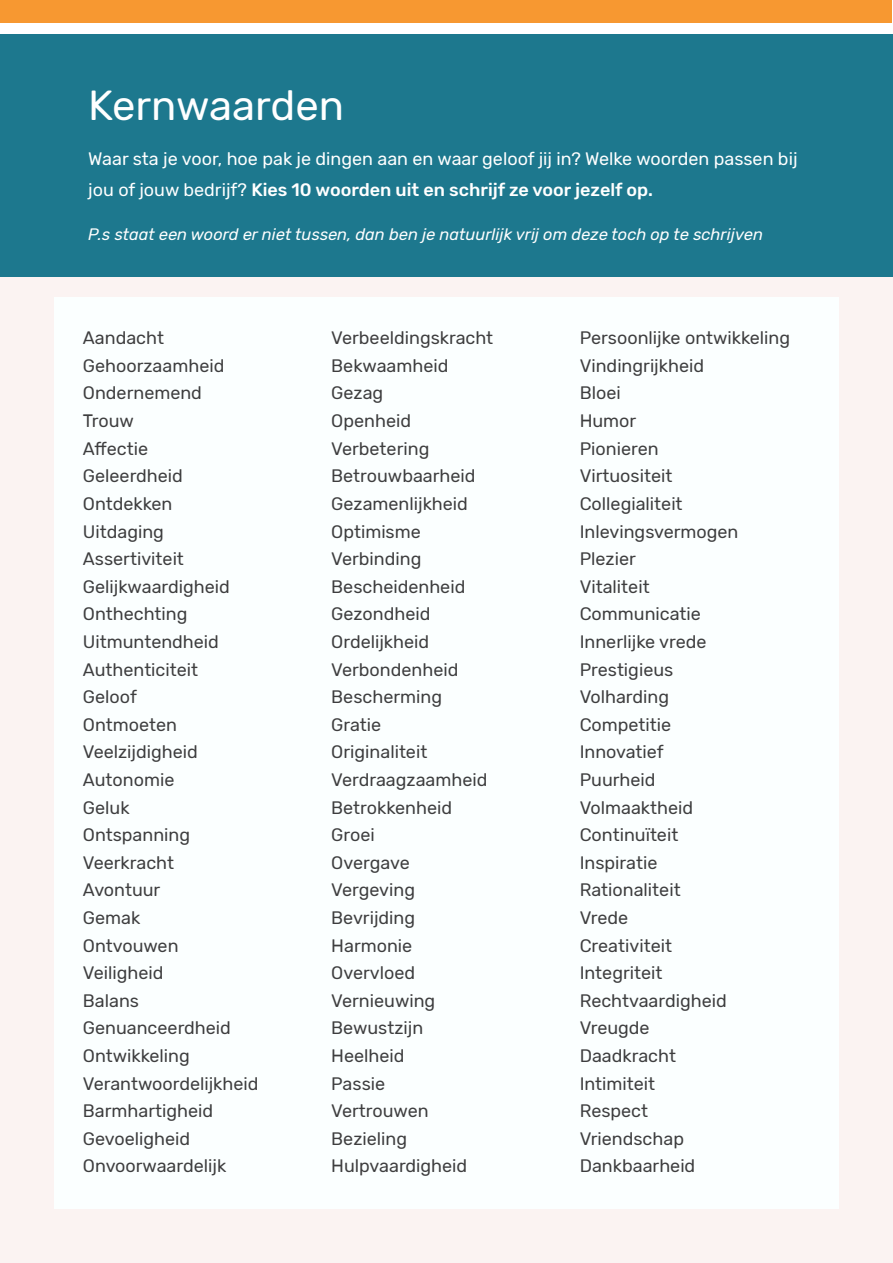
<style>
.page{position:relative;width:893px;height:1263px;background:#fff}
.page>*{position:absolute;margin:0;border:0;box-sizing:border-box;transform-origin:0 0}
.t1{font:41.85px "Rubik";color:#fff}
.t2{font:18px/27.6px "Rubik";color:#3e3e3f}
.t3{font:18px/30.6px "Rubik";color:#fff}
.t4{font:italic 16.5px "Rubik";color:#fff}
.s1{font-weight:500}
</style>
<div class="page">
<div style="left:0;top:87px;width:893px;height:1176px;background:#fbf3f2"></div>
<div style="left:54px;top:298px;width:785px;height:911px;background:#fbffff"></div>
<div style="left:0;top:34px;width:893px;height:242px;background:#1d788e"></div>
<div style="left:0;top:0;width:891px;height:22px;background:#f79831"></div>
<p class="t1" style="left:88px;top:81px;width:257px">Kernwaarden</p>
<p class="t3" style="left:88px;top:144px;width:711px">Waar sta je voor, hoe pak je dingen aan en waar geloof jij in? Welke woorden passen bij jou of jouw bedrijf? <span class="s1">Kies 10 woorden uit en schrijf ze voor jezelf op.</span></p>
<p class="t4" style="left:88px;top:225px;width:676px">P.s staat een woord er niet tussen, dan ben je natuurlijk vrij om deze toch op te schrijven</p>
<p class="t2" style="left:83px;top:325px;width:83px">Aandacht</p>
<p class="t2" style="left:83px;top:352px;width:143px">Gehoorzaamheid</p>
<p class="t2" style="left:83px;top:380px;width:121px">Ondernemend</p>
<p class="t2" style="left:83px;top:407px;width:52px">Trouw</p>
<p class="t2" style="left:83px;top:435px;width:67px">Affectie</p>
<p class="t2" style="left:83px;top:463px;width:102px">Geleerdheid</p>
<p class="t2" style="left:83px;top:490px;width:91px">Ontdekken</p>
<p class="t2" style="left:83px;top:518px;width:83px">Uitdaging</p>
<p class="t2" style="left:83px;top:545px;width:103px">Assertiviteit</p>
<p class="t2" style="left:83px;top:573px;width:148px">Gelijkwaardigheid</p>
<p class="t2" style="left:83px;top:601px;width:106px">Onthechting</p>
<p class="t2" style="left:83px;top:628px;width:138px">Uitmuntendheid</p>
<p class="t2" style="left:83px;top:656px;width:117px">Authenticiteit</p>
<p class="t2" style="left:83px;top:683px;width:55px">Geloof</p>
<p class="t2" style="left:83px;top:711px;width:96px">Ontmoeten</p>
<p class="t2" style="left:83px;top:739px;width:116px">Veelzijdigheid</p>
<p class="t2" style="left:83px;top:766px;width:93px">Autonomie</p>
<p class="t2" style="left:83px;top:794px;width:48px">Geluk</p>
<p class="t2" style="left:83px;top:821px;width:109px">Ontspanning</p>
<p class="t2" style="left:83px;top:849px;width:93px">Veerkracht</p>
<p class="t2" style="left:83px;top:877px;width:79px">Avontuur</p>
<p class="t2" style="left:83px;top:904px;width:59px">Gemak</p>
<p class="t2" style="left:83px;top:932px;width:97px">Ontvouwen</p>
<p class="t2" style="left:83px;top:959px;width:82px">Veiligheid</p>
<p class="t2" style="left:83px;top:987px;width:58px">Balans</p>
<p class="t2" style="left:83px;top:1015px;width:150px">Genuanceerdheid</p>
<p class="t2" style="left:83px;top:1042px;width:108px">Ontwikkeling</p>
<p class="t2" style="left:83px;top:1070px;width:177px">Verantwoordelijkheid</p>
<p class="t2" style="left:83px;top:1097px;width:132px">Barmhartigheid</p>
<p class="t2" style="left:83px;top:1125px;width:109px">Gevoeligheid</p>
<p class="t2" style="left:83px;top:1153px;width:145px">Onvoorwaardelijk</p>
<p class="t2" style="left:331px;top:325px;width:163px">Verbeeldingskracht</p>
<p class="t2" style="left:331px;top:352px;width:119px">Bekwaamheid</p>
<p class="t2" style="left:331px;top:380px;width:54px">Gezag</p>
<p class="t2" style="left:331px;top:407px;width:81px">Openheid</p>
<p class="t2" style="left:331px;top:435px;width:100px">Verbetering</p>
<p class="t2" style="left:331px;top:463px;width:146px">Betrouwbaarheid</p>
<p class="t2" style="left:331px;top:490px;width:138px">Gezamenlijkheid</p>
<p class="t2" style="left:331px;top:518px;width:91px">Optimisme</p>
<p class="t2" style="left:331px;top:545px;width:92px">Verbinding</p>
<p class="t2" style="left:331px;top:573px;width:136px">Bescheidenheid</p>
<p class="t2" style="left:331px;top:601px;width:101px">Gezondheid</p>
<p class="t2" style="left:331px;top:628px;width:99px">Ordelijkheid</p>
<p class="t2" style="left:331px;top:656px;width:129px">Verbondenheid</p>
<p class="t2" style="left:331px;top:683px;width:112px">Bescherming</p>
<p class="t2" style="left:331px;top:711px;width:52px">Gratie</p>
<p class="t2" style="left:331px;top:739px;width:98px">Originaliteit</p>
<p class="t2" style="left:331px;top:766px;width:158px">Verdraagzaamheid</p>
<p class="t2" style="left:331px;top:794px;width:122px">Betrokkenheid</p>
<p class="t2" style="left:331px;top:821px;width:45px">Groei</p>
<p class="t2" style="left:331px;top:849px;width:80px">Overgave</p>
<p class="t2" style="left:331px;top:877px;width:85px">Vergeving</p>
<p class="t2" style="left:331px;top:904px;width:85px">Bevrijding</p>
<p class="t2" style="left:331px;top:932px;width:83px">Harmonie</p>
<p class="t2" style="left:331px;top:959px;width:85px">Overvloed</p>
<p class="t2" style="left:331px;top:987px;width:106px">Vernieuwing</p>
<p class="t2" style="left:331px;top:1015px;width:93px">Bewustzijn</p>
<p class="t2" style="left:331px;top:1042px;width:75px">Heelheid</p>
<p class="t2" style="left:331px;top:1070px;width:55px">Passie</p>
<p class="t2" style="left:331px;top:1097px;width:99px">Vertrouwen</p>
<p class="t2" style="left:331px;top:1125px;width:77px">Bezieling</p>
<p class="t2" style="left:331px;top:1153px;width:137px">Hulpvaardigheid</p>
<p class="t2" style="left:580px;top:325px;width:212px">Persoonlijke ontwikkeling<br>Vindingrijkheid</p>
<p class="t2" style="left:580px;top:380px;width:43px">Bloei</p>
<p class="t2" style="left:580px;top:407px;width:58px">Humor</p>
<p class="t2" style="left:580px;top:435px;width:80px">Pionieren</p>
<p class="t2" style="left:580px;top:463px;width:94px">Virtuositeit</p>
<p class="t2" style="left:580px;top:490px;width:104px">Collegialiteit</p>
<p class="t2" style="left:580px;top:518px;width:160px">Inlevingsvermogen</p>
<p class="t2" style="left:580px;top:545px;width:58px">Plezier</p>
<p class="t2" style="left:580px;top:573px;width:71px">Vitaliteit</p>
<p class="t2" style="left:580px;top:601px;width:123px">Communicatie</p>
<p class="t2" style="left:580px;top:628px;width:128px">Innerlijke vrede</p>
<p class="t2" style="left:580px;top:656px;width:95px">Prestigieus</p>
<p class="t2" style="left:580px;top:683px;width:91px">Volharding</p>
<p class="t2" style="left:580px;top:711px;width:93px">Competitie</p>
<p class="t2" style="left:580px;top:739px;width:86px">Innovatief</p>
<p class="t2" style="left:580px;top:766px;width:77px">Puurheid</p>
<p class="t2" style="left:580px;top:794px;width:115px">Volmaaktheid</p>
<p class="t2" style="left:580px;top:821px;width:100px">Continuïteit</p>
<p class="t2" style="left:580px;top:849px;width:79px">Inspiratie</p>
<p class="t2" style="left:580px;top:877px;width:102px">Rationaliteit</p>
<p class="t2" style="left:580px;top:904px;width:50px">Vrede</p>
<p class="t2" style="left:580px;top:932px;width:94px">Creativiteit</p>
<p class="t2" style="left:580px;top:959px;width:84px">Integriteit</p>
<p class="t2" style="left:580px;top:987px;width:149px">Rechtvaardigheid</p>
<p class="t2" style="left:580px;top:1015px;width:71px">Vreugde</p>
<p class="t2" style="left:580px;top:1042px;width:98px">Daadkracht</p>
<p class="t2" style="left:580px;top:1070px;width:77px">Intimiteit</p>
<p class="t2" style="left:580px;top:1097px;width:70px">Respect</p>
<p class="t2" style="left:580px;top:1125px;width:106px">Vriendschap</p>
<p class="t2" style="left:580px;top:1153px;width:117px">Dankbaarheid</p>
</div>
